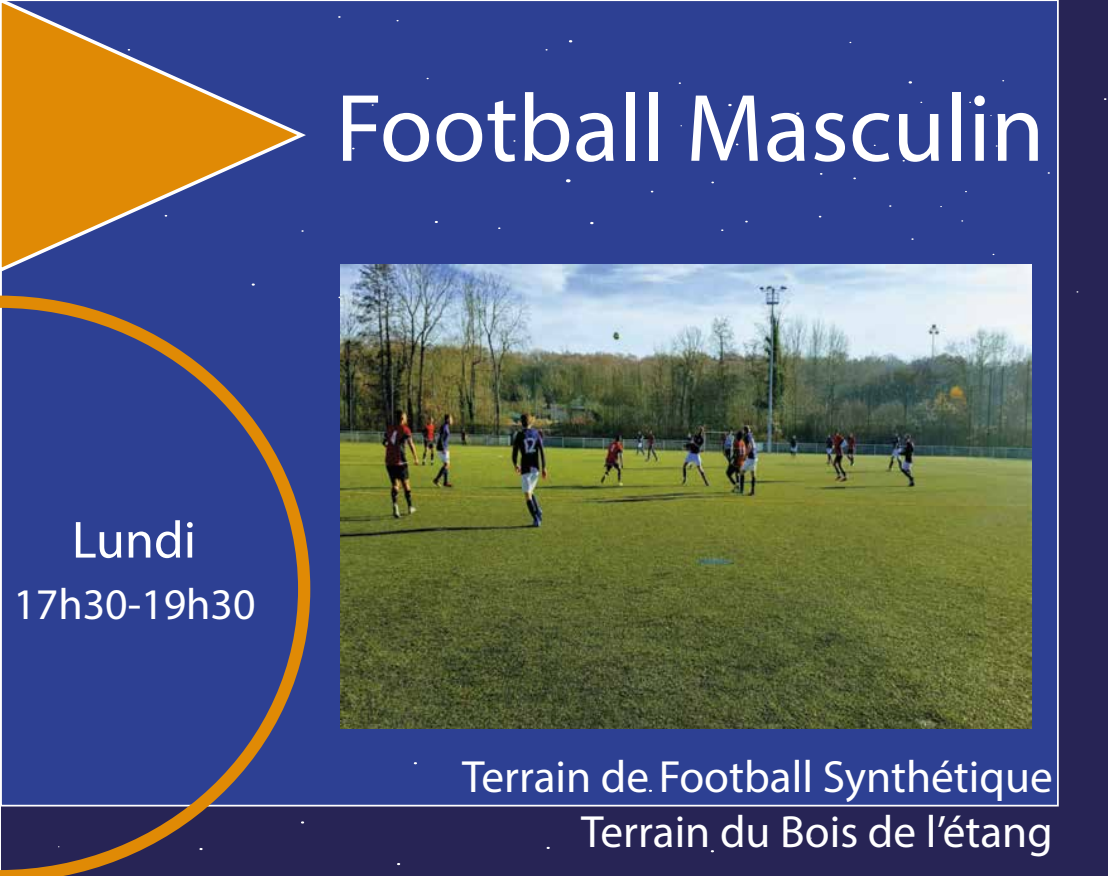
<style>
.page{position:relative;width:1108px;height:876px;background:#fff}
.page>*{position:absolute;margin:0;border:0;box-sizing:border-box;transform-origin:0 0}
.t1{font:96.6px "Myriad Pro";color:#fff}
.t2{font:52.5px "Myriad Pro";color:#fff}
.t3{font:45.32px/54.4px "Myriad Pro";color:#fff;text-align:right}
.t4{font:43.93px "Myriad Pro";color:#fff}
</style>
<div class="page">
<div style="left:1px;top:0;width:1107px;height:876px;background:#272455"></div>
<div style="left:1px;top:0;width:1057px;height:805px;background:#2d4093"></div>
<svg style="left:566px;top:179px;width:5px;height:4px"></svg>
<svg style="left:0;top:289px;width:316px;height:587px"></svg>
<svg style="left:1px;top:0;width:309px;height:275px"></svg>
<img style="left:341px;top:265px;width:690px;height:464px">
<h1 class="t1" style="left:336px;top:69px;width:710px">Football Masculin</h1>
<p class="t2" style="left:72px;top:507px;width:126px">Lundi</p>
<p class="t4" style="left:13px;top:577px;width:244px">17h30-19h30</p>
<p class="t3" style="left:462px;top:749px;width:592px">Terrain de Football Synthétique<br>Terrain du Bois de l’étang</p>
</div>
